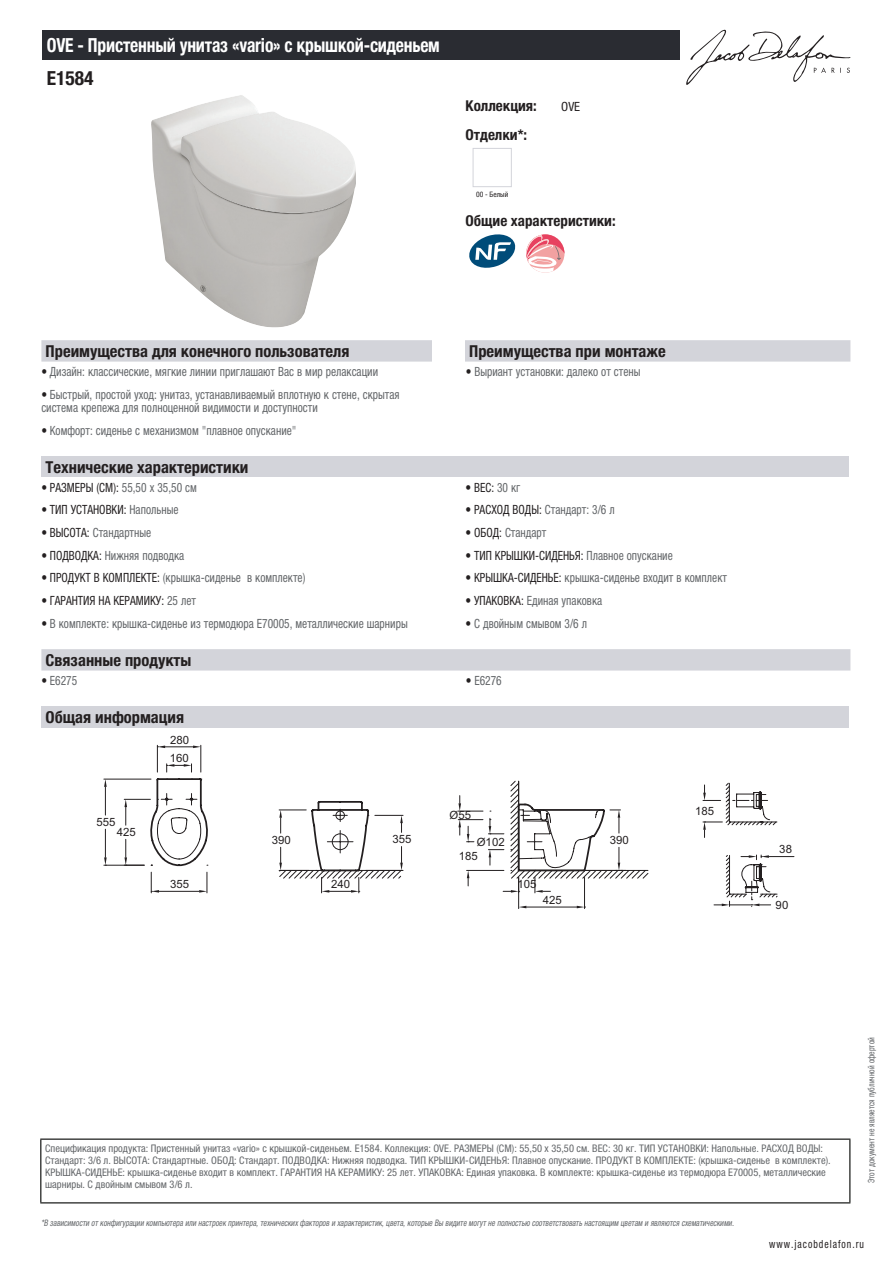
<style>
.page{position:relative;width:893px;height:1263px;background:#fff}
.page>*{position:absolute;margin:0;border:0;box-sizing:border-box;transform-origin:0 0}
.t1{font:700 condensed 19.5px "Helvetica Neue LTCYR";letter-spacing:-.01em;color:#fff;scale:.9 1}
.t2{font:700 condensed 19.5px "Helvetica Neue LTCYR";color:#231f20}
.t3{font:700 condensed 16.5px "Helvetica Neue LTCYR";color:#231f20}
.t4{font:700 condensed 15px "Helvetica Neue LTCYR";color:#231f20}
.t5{font:condensed 12.75px/13.5px "Helvetica Neue LTCYR";color:#626568;scale:.9 1}
.t6{font:condensed 12.75px "Helvetica Neue LTCYR";color:#231f20;scale:.9 1}
.t7{font:condensed 12.75px "Helvetica Neue LTCYR";color:#231f20}
.t8{font:11.4px "Arial";color:#231f20}
.t9{font:condensed 11.25px "Helvetica Neue LTCYR";letter-spacing:.1em;color:#231f20;scale:.87 1}
.t10{font:condensed 10.5px/12px "Helvetica Neue LTCYR";color:#626568}
.t11{font:italic condensed 9px "Helvetica Neue LTCYR";color:#626568;scale:.87 1}
.t12{font:condensed 9px "Helvetica Neue LTCYR";color:#626568;scale:.87 1}
.t13{font:condensed 7.5px "Helvetica Neue LTCYR";color:#231f20}
.s1{color:#231f20}
.s2{color:#626568}
</style>
<div class="page">
<svg style="left:686px;top:30px;width:164px;height:55px"></svg>
<img style="left:151px;top:95px;width:205px;height:233px">
<div style="left:473px;top:148px;width:39px;height:39px;border:1px solid #d3d4da"></div>
<svg style="left:469px;top:234px;width:46px;height:34px"></svg>
<svg style="left:526px;top:234px;width:38px;height:39px"></svg>
<div style="left:41px;top:340px;width:809px;height:22px;background:#d3d4da"></div>
<div style="left:432px;top:340px;width:33px;height:22px;background:#fff"></div>
<div style="left:41px;top:456px;width:808px;height:21px;background:#d3d4da"></div>
<div style="left:41px;top:649px;width:809px;height:21px;background:#d3d4da"></div>
<div style="left:41px;top:706px;width:808px;height:21px;background:#d3d4da"></div>
<hr style="left:104px;top:779px;width:47px;height:1px;background:#231f20">
<hr style="left:104px;top:865px;width:40px;height:1px;background:#231f20">
<svg style="left:104px;top:779px;width:3px;height:36px"></svg>
<svg style="left:104px;top:829px;width:3px;height:37px"></svg>
<hr style="left:518px;top:877px;width:1px;height:31px;background:#231f20">
<hr style="left:584px;top:877px;width:1px;height:31px;background:#231f20">
<hr style="left:526px;top:907px;width:51px;height:1px;background:#231f20">
<svg style="left:519px;top:906px;width:7px;height:2px"></svg>
<svg style="left:577px;top:906px;width:7px;height:2px"></svg>
<svg style="left:778px;top:856px;width:16px;height:2px"></svg>
<svg style="left:124px;top:745px;width:395px;height:148px"></svg>
<svg style="left:157px;top:781px;width:122px;height:113px"></svg>
<svg style="left:279px;top:781px;width:499px;height:116px"></svg>
<svg style="left:714px;top:881px;width:57px;height:26px"></svg>
<svg style="left:728px;top:800px;width:40px;height:1px"></svg>
<div style="left:43px;top:30px;width:637px;height:30px;background:#2a2c32"></div>
<hr style="left:40px;top:1138px;width:810px;height:2px;background:#040503">
<hr style="left:40px;top:1140px;width:1px;height:62px;background:#040503">
<hr style="left:849px;top:1140px;width:1px;height:62px;background:#040503">
<hr style="left:40px;top:1202px;width:810px;height:1px;background:#040503">
<h1 class="t1" style="left:47px;top:34px;width:438px">OVE - Пристенный унитаз «vario» с крышкой-сиденьем</h1>
<h1 class="t2" style="left:47px;top:67px;width:48px">E1584</h1>
<p class="t4" style="left:466px;top:97px;width:73px">Коллекция:</p>
<p class="t7" style="left:561px;top:99px;width:20px">OVE</p>
<p class="t4" style="left:466px;top:126px;width:63px">Отделки*:</p>
<p class="t13" style="left:476px;top:190px;width:34px">00 - Белый</p>
<p class="t4" style="left:466px;top:212px;width:152px">Общие характеристики:</p>
<p class="t3" style="left:46px;top:342px;width:305px">Преимущества для конечного пользователя</p>
<p class="t3" style="left:469px;top:342px;width:198px">Преимущества при монтаже</p>
<p class="t5" style="left:41px;top:365px;width:376px"><span class="s1">•</span> Дизайн: классические, мягкие линии приглашают Вас в мир релаксации</p>
<p class="t5" style="left:466px;top:365px;width:196px"><span class="s1">•</span> Выриант установки: далеко от стены</p>
<p class="t5" style="left:41px;top:387px;width:400px"><span class="s1">•</span> Быстрый, простой уход: унитаз, устанавливаемый вплотную к стене, скрытая система крепежа для полноценной видимости и доступности</p>
<p class="t5" style="left:41px;top:424px;width:285px"><span class="s1">•</span> Комфорт: сиденье с механизмом "плавное опускание"</p>
<p class="t3" style="left:46px;top:458px;width:204px">Технические характеристики</p>
<p class="t6" style="left:41px;top:480px;width:174px">• РАЗМЕРЫ (СМ): <span class="s2">55,50 x 35,50 см</span></p>
<p class="t6" style="left:466px;top:480px;width:62px">• ВЕС: <span class="s2">30 кг</span></p>
<p class="t6" style="left:41px;top:503px;width:154px">• ТИП УСТАНОВКИ: <span class="s2">Напольные</span></p>
<p class="t5" style="left:466px;top:503px;width:167px"><span class="s1">• РАСХОД ВОДЫ:</span> Стандарт: 3/6 л</p>
<p class="t5" style="left:41px;top:526px;width:124px"><span class="s1">• ВЫСОТА:</span> Стандартные</p>
<p class="t5" style="left:466px;top:526px;width:91px"><span class="s1">• ОБОД:</span> Стандарт</p>
<p class="t5" style="left:41px;top:548px;width:160px"><span class="s1">• ПОДВОДКА:</span> Нижняя подводка</p>
<p class="t6" style="left:466px;top:548px;width:232px">• ТИП КРЫШКИ-СИДЕНЬЯ: <span class="s2">Плавное опускание</span></p>
<p class="t5" style="left:41px;top:571px;width:295px"><span class="s1">• ПРОДУКТ В КОМПЛЕКТЕ:</span> (крышка-сиденье в комплекте)</p>
<p class="t5" style="left:466px;top:571px;width:292px"><span class="s1">• КРЫШКА-СИДЕНЬЕ:</span> крышка-сиденье входит в комплект</p>
<p class="t6" style="left:41px;top:593px;width:173px">• ГАРАНТИЯ НА КЕРАМИКУ: <span class="s2">25 лет</span></p>
<p class="t5" style="left:466px;top:594px;width:153px"><span class="s1">• УПАКОВКА:</span> Единая упаковка</p>
<p class="t5" style="left:41px;top:617px;width:409px"><span class="s1">•</span> В комплекте: крышка-сиденье из термодюра E70005, металлические шарниры</p>
<p class="t5" style="left:466px;top:617px;width:136px"><span class="s1">•</span> С двойным смывом 3/6 л</p>
<p class="t3" style="left:46px;top:651px;width:147px">Связанные продукты</p>
<p class="t5" style="left:41px;top:674px;width:41px"><span class="s1">•</span> E6275</p>
<p class="t5" style="left:466px;top:674px;width:41px"><span class="s1">•</span> E6276</p>
<p class="t3" style="left:46px;top:708px;width:140px">Общая информация</p>
<p class="t8" style="left:170px;top:732px;width:21px">280</p>
<p class="t8" style="left:96px;top:814px;width:21px">555</p>
<p class="t8" style="left:117px;top:825px;width:21px">425</p>
<p class="t8" style="left:170px;top:751px;width:21px">160</p>
<p class="t8" style="left:272px;top:832px;width:21px">390</p>
<p class="t8" style="left:449px;top:808px;width:23px">Ø55</p>
<p class="t8" style="left:392px;top:832px;width:21px">355</p>
<p class="t8" style="left:610px;top:832px;width:21px">390</p>
<p class="t8" style="left:459px;top:848px;width:21px">185</p>
<p class="t8" style="left:477px;top:834px;width:29px">Ø102</p>
<p class="t8" style="left:170px;top:877px;width:21px">355</p>
<p class="t8" style="left:517px;top:877px;width:21px">105</p>
<p class="t8" style="left:331px;top:877px;width:21px">240</p>
<p class="t8" style="left:543px;top:892px;width:21px">425</p>
<p class="t8" style="left:695px;top:803px;width:21px">185</p>
<p class="t8" style="left:779px;top:842px;width:14px">38</p>
<p class="t8" style="left:776px;top:897px;width:14px">90</p>
<p class="t10" style="left:45px;top:1142px;width:787px">Спецификация продукта: Пристенный унитаз «vario» с крышкой-сиденьем. E1584. Коллекция: OVE. РАЗМЕРЫ (СМ): 55,50 x 35,50 см. ВЕС: 30 кг. ТИП УСТАНОВКИ: Напольные. РАСХОД ВОДЫ:<br>Стандарт: 3/6 л. ВЫСОТА: Стандартные. ОБОД: Стандарт. ПОДВОДКА: Нижняя подводка. ТИП КРЫШКИ-СИДЕНЬЯ: Плавное опускание. ПРОДУКТ В КОМПЛЕКТЕ: (крышка-сиденье в комплекте).<br>КРЫШКА-СИДЕНЬЕ: крышка-сиденье входит в комплект. ГАРАНТИЯ НА КЕРАМИКУ: 25 лет. УПАКОВКА: Единая упаковка. В комплекте: крышка-сиденье из термодюра E70005, металлические шарниры. С двойным смывом 3/6 л.</p>
<p class="t11" style="left:41px;top:1218px;width:800px">*В зависимости отконфигурации компьютера или настроек принтера,техническихфакторов и характеристик,цвета,которые Вы видите могутне полностью соответствоватьнастоящим цветам и являются схематическими.</p>
<p class="t12" style="left:866px;top:1183px;width:169px;rotate:-90deg">Этот документ не является публичной офертой</p>
<p class="t9" style="left:769px;top:1237px;width:110px">www.jacobdelafon.ru</p>
</div>
